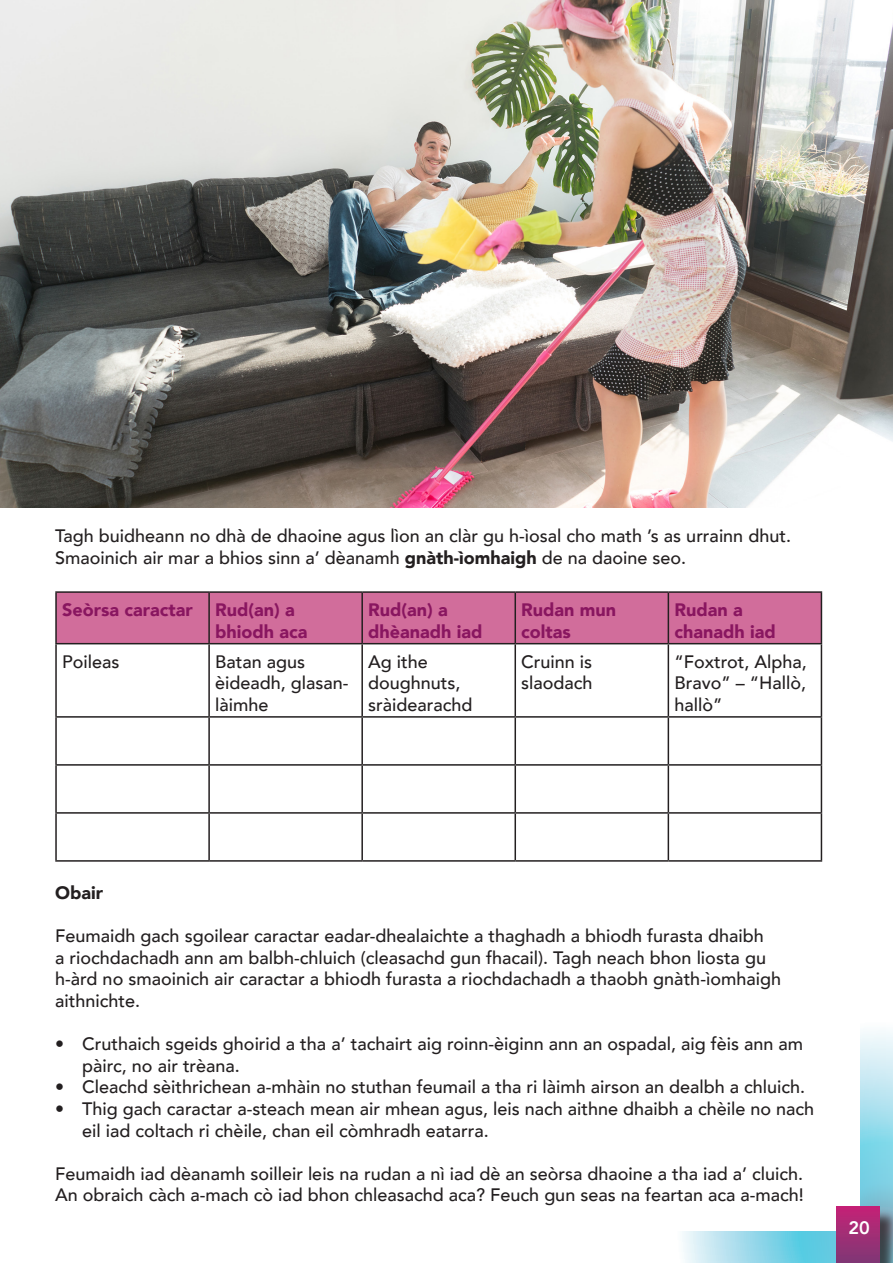
<style>
.page{position:relative;width:893px;height:1263px;background:#fff}
.page>*{position:absolute;margin:0;border:0;box-sizing:border-box;transform-origin:0 0}
.body_test{font:500 18px/21.6px "Avenir";color:#231f20}
.body_test-2{font:900 18px/21.6px "Avenir";color:#891660}
.body_test-3{font:900 18px "Avenir";color:#231f20}
.t1{font:800 18px "Avenir";color:#fff}
.s1{font-weight:900}
</style>
<div class="page">
<svg style="left:682px;top:1031px;width:211px;height:232px;background:#9edbeb"></svg>
<div style="left:27px;top:32px;width:833px;height:1199px;background:#fff"></div>
<div style="left:57px;top:593px;width:764px;height:50px;background:#d16d9b"></div>
<hr style="left:55px;top:591px;width:154px;height:2px;background:#231f20">
<hr style="left:55px;top:593px;width:2px;height:50px;background:#231f20">
<hr style="left:209px;top:591px;width:153px;height:2px;background:#231f20">
<hr style="left:208px;top:593px;width:2px;height:50px;background:#231f20">
<hr style="left:362px;top:591px;width:153px;height:2px;background:#231f20">
<hr style="left:361px;top:593px;width:2px;height:50px;background:#231f20">
<hr style="left:515px;top:591px;width:153px;height:2px;background:#231f20">
<hr style="left:514px;top:593px;width:2px;height:50px;background:#231f20">
<hr style="left:668px;top:591px;width:154px;height:2px;background:#231f20">
<hr style="left:668px;top:593px;width:1px;height:50px;background:#231f20">
<hr style="left:821px;top:593px;width:1px;height:50px;background:#231f20">
<hr style="left:55px;top:643px;width:154px;height:1px;background:#231f20">
<hr style="left:55px;top:644px;width:2px;height:72px;background:#231f20">
<hr style="left:209px;top:643px;width:153px;height:1px;background:#231f20">
<hr style="left:208px;top:644px;width:2px;height:72px;background:#231f20">
<hr style="left:362px;top:643px;width:153px;height:1px;background:#231f20">
<hr style="left:361px;top:644px;width:2px;height:72px;background:#231f20">
<hr style="left:515px;top:643px;width:153px;height:1px;background:#231f20">
<hr style="left:514px;top:644px;width:2px;height:72px;background:#231f20">
<hr style="left:668px;top:643px;width:154px;height:1px;background:#231f20">
<hr style="left:668px;top:644px;width:1px;height:72px;background:#231f20">
<hr style="left:821px;top:644px;width:1px;height:72px;background:#231f20">
<hr style="left:55px;top:716px;width:154px;height:2px;background:#231f20">
<hr style="left:55px;top:718px;width:2px;height:46px;background:#231f20">
<hr style="left:209px;top:716px;width:153px;height:2px;background:#231f20">
<hr style="left:208px;top:718px;width:2px;height:46px;background:#231f20">
<hr style="left:362px;top:716px;width:153px;height:2px;background:#231f20">
<hr style="left:361px;top:718px;width:2px;height:46px;background:#231f20">
<hr style="left:515px;top:716px;width:153px;height:2px;background:#231f20">
<hr style="left:514px;top:718px;width:2px;height:46px;background:#231f20">
<hr style="left:668px;top:716px;width:154px;height:2px;background:#231f20">
<hr style="left:668px;top:718px;width:1px;height:46px;background:#231f20">
<hr style="left:821px;top:718px;width:1px;height:46px;background:#231f20">
<hr style="left:55px;top:764px;width:154px;height:2px;background:#231f20">
<hr style="left:55px;top:766px;width:2px;height:46px;background:#231f20">
<hr style="left:209px;top:764px;width:153px;height:2px;background:#231f20">
<hr style="left:208px;top:766px;width:2px;height:46px;background:#231f20">
<hr style="left:362px;top:764px;width:153px;height:2px;background:#231f20">
<hr style="left:361px;top:766px;width:2px;height:46px;background:#231f20">
<hr style="left:515px;top:764px;width:153px;height:2px;background:#231f20">
<hr style="left:514px;top:766px;width:2px;height:46px;background:#231f20">
<hr style="left:668px;top:764px;width:154px;height:2px;background:#231f20">
<hr style="left:668px;top:766px;width:1px;height:46px;background:#231f20">
<hr style="left:821px;top:766px;width:1px;height:46px;background:#231f20">
<hr style="left:55px;top:812px;width:154px;height:2px;background:#231f20">
<hr style="left:55px;top:814px;width:2px;height:46px;background:#231f20">
<hr style="left:209px;top:812px;width:153px;height:2px;background:#231f20">
<hr style="left:208px;top:814px;width:2px;height:46px;background:#231f20">
<hr style="left:362px;top:812px;width:153px;height:2px;background:#231f20">
<hr style="left:361px;top:814px;width:2px;height:46px;background:#231f20">
<hr style="left:515px;top:812px;width:153px;height:2px;background:#231f20">
<hr style="left:514px;top:814px;width:2px;height:46px;background:#231f20">
<hr style="left:668px;top:812px;width:154px;height:2px;background:#231f20">
<hr style="left:668px;top:814px;width:1px;height:46px;background:#231f20">
<hr style="left:821px;top:814px;width:1px;height:46px;background:#231f20">
<hr style="left:55px;top:860px;width:154px;height:2px;background:#231f20">
<hr style="left:209px;top:860px;width:153px;height:2px;background:#231f20">
<hr style="left:362px;top:860px;width:153px;height:2px;background:#231f20">
<hr style="left:515px;top:860px;width:153px;height:2px;background:#231f20">
<hr style="left:668px;top:860px;width:154px;height:2px;background:#231f20">
<img style="left:0;top:0;width:892px;height:507px">
<div style="left:839px;top:1209px;width:54px;height:54px;background:#231f20;opacity:.75"></div>
<div style="left:837px;top:1206px;width:43px;height:57px;background:linear-gradient(to bottom,#c52276,#7e3875)"></div>
<p class="body_test" style="left:55px;top:524px;width:737px">Tagh buidheann no dhà de dhaoine agus lìon an clàr gu h-ìosal cho math ’s as urrainn dhut.<br>Smaoinich air mar a bhios sinn a’ dèanamh <span class="s1">gnàth-ìomhaigh</span> de na daoine seo.</p>
<p class="body_test-2" style="left:62px;top:598px;width:132px">Seòrsa caractar</p>
<p class="body_test-2" style="left:215px;top:598px;width:94px">Rud(an) a bhiodh aca</p>
<p class="body_test-2" style="left:368px;top:598px;width:116px">Rud(an) a dhèanadh iad</p>
<p class="body_test-2" style="left:521px;top:598px;width:96px">Rudan mun coltas</p>
<p class="body_test-2" style="left:674px;top:598px;width:103px">Rudan a chanadh iad</p>
<p class="body_test" style="left:62px;top:650px;width:59px">Poileas</p>
<p class="body_test" style="left:215px;top:650px;width:135px">Batan agus èideadh, glasan&shy;làimhe</p>
<p class="body_test" style="left:368px;top:650px;width:106px">Ag ithe doughnuts, sràidearachd</p>
<p class="body_test" style="left:521px;top:650px;width:73px">Cruinn is slaodach</p>
<p class="body_test" style="left:674px;top:650px;width:134px;text-align:justify">“Foxtrot, Alpha, Bravo” – “Hallò, hallò”</p>
<p class="body_test-3" style="left:55px;top:877px;width:49px">Obair</p>
<p class="body_test" style="left:55px;top:924px;width:727px">Feumaidh gach sgoilear caractar eadar-dhealaichte a thaghadh a bhiodh furasta dhaibh<br>a riochdachadh ann am balbh-chluich (cleasachd gun fhacail). Tagh neach bhon liosta gu h-àrd no smaoinich air caractar a bhiodh furasta a riochdachadh a thaobh gnàth-ìomhaigh aithnichte.</p>
<p class="body_test" style="left:82px;top:1032px;width:722px;text-indent:-27px">• Cruthaich sgeids ghoirid a tha a’ tachairt aig roinn-èiginn ann an ospadal, aig fèis ann am pàirc, no air trèana.</p>
<p class="body_test" style="left:55px;top:1075px;width:751px">• Cleachd sèithrichean a-mhàin no stuthan feumail a tha ri làimh airson an dealbh a chluich.</p>
<p class="body_test" style="left:82px;top:1097px;width:733px;text-indent:-27px">• Thig gach caractar a-steach mean air mhean agus, leis nach aithne dhaibh a chèile no nach eil iad coltach ri chèile, chan eil còmhradh eatarra.</p>
<p class="body_test" style="left:55px;top:1162px;width:750px">Feumaidh iad dèanamh soilleir leis na rudan a nì iad dè an seòrsa dhaoine a tha iad a’ cluich.<br>An obraich càch a-mach cò iad bhon chleasachd aca? Feuch gun seas na feartan aca a-mach!</p>
<p class="t1" style="left:848px;top:1214px;width:23px">20</p>
</div>
